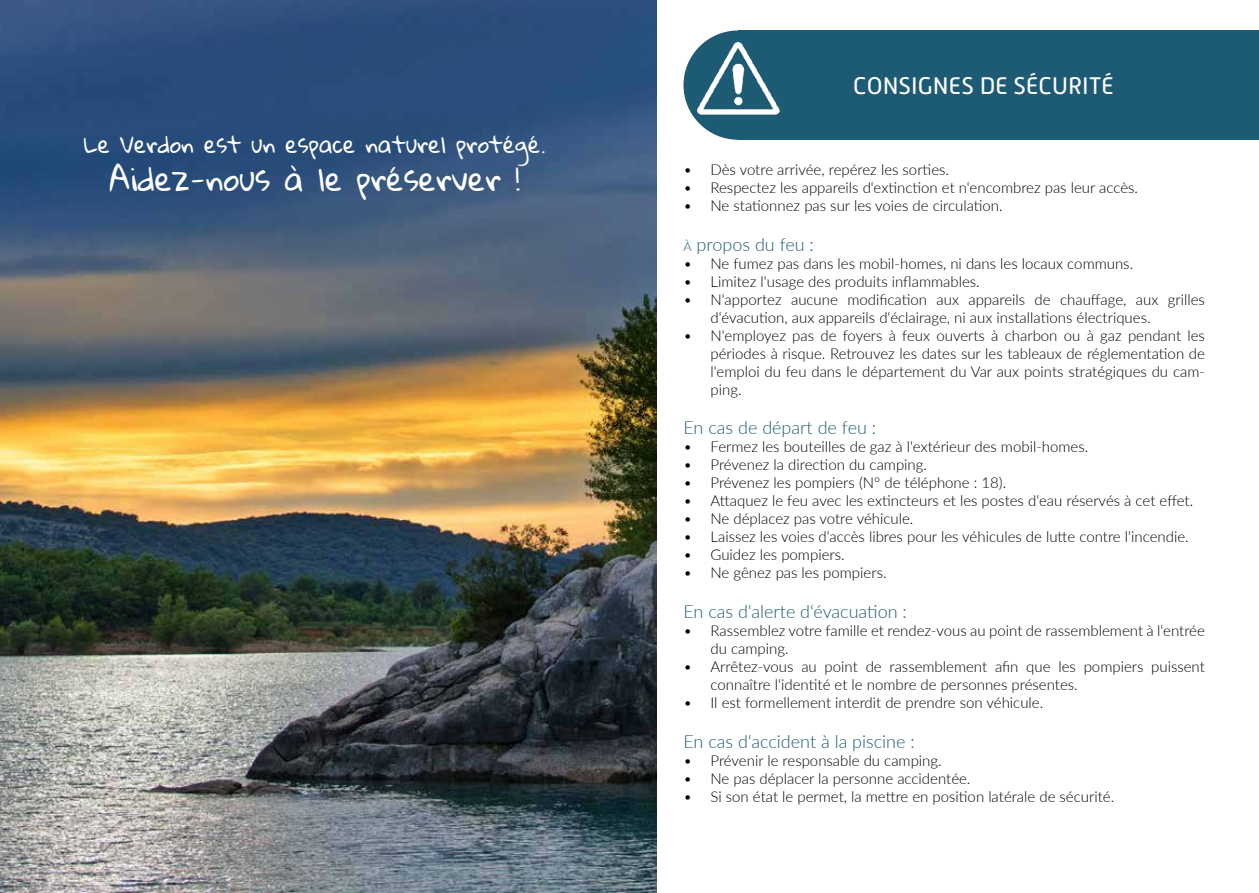
<style>
.page{position:relative;width:1259px;height:893px;background:#fff}
.page>*{position:absolute;margin:0;border:0;box-sizing:border-box;transform-origin:0 0}
.t1{font:31.5px "Gloria Hallelujah";color:#fff}
.t2{font:24px "Alwyn New Rounded";color:#fff}
.t3{font:22.5px "Gloria Hallelujah";color:#fff}
.t4{font:300 18px "Lato";color:#1d5a73}
.t5{font:300 15px/18px "Lato";color:#000}
.s1{font-size:12.6px}
</style>
<div class="page">
<img style="left:0;top:0;width:656px;height:893px">
<div style="left:738px;top:30px;width:521px;height:110px;background:#1d5a73"></div>
<div style="left:683px;top:30px;width:110px;height:110px;background:#1d5a73;border-radius:50%"></div>
<img style="left:695px;top:35px;width:85px;height:85px">
<h3 class="t3" style="left:84px;top:132px;width:463px">Le Verdon est un espace naturel protégé.</h3>
<h1 class="t1" style="left:109px;top:161px;width:412px">Aidez-nous à le préserver !</h1>
<h2 class="t2" style="left:853px;top:72px;width:262px">CONSIGNES DE SÉCURITÉ</h2>
<p class="t5" style="left:683px;top:160px;width:267px">• Dès votre arrivée, repérez les sorties.</p>
<p class="t5" style="left:683px;top:178px;width:456px">• Respectez les appareils d‘extinction et n‘encombrez pas leur accès.</p>
<p class="t5" style="left:683px;top:196px;width:321px">• Ne stationnez pas sur les voies de circulation.</p>
<p class="t4" style="left:683px;top:232px;width:132px"><span class="s1">à</span> propos du feu :</p>
<p class="t5" style="left:683px;top:254px;width:451px">• Ne fumez pas dans les mobil-homes, ni dans les locaux communs.</p>
<p class="t5" style="left:683px;top:272px;width:298px">• Limitez l‘usage des produits inflammables.</p>
<p class="t5" style="left:710px;top:290px;width:496px;text-indent:-27px">• N‘apportez aucune modification aux appareils de chauffage, aux grilles d‘évacution, aux appareils d‘éclairage, ni aux installations électriques.</p>
<p class="t5" style="left:710px;top:326px;width:496px;text-align:justify;text-indent:-27px">• N‘employez pas de foyers à feux ouverts à charbon ou à gaz pendant les périodes à risque. Retrouvez les dates sur les tableaux de réglementation de l‘emploi du feu dans le département du Var aux points stratégiques du cam&shy;ping.</p>
<p class="t4" style="left:683px;top:415px;width:194px">En cas de départ de feu :</p>
<p class="t5" style="left:683px;top:437px;width:406px">• Fermez les bouteilles de gaz à l‘extérieur des mobil-homes.</p>
<p class="t5" style="left:683px;top:455px;width:245px">• Prévenez la direction du camping.</p>
<p class="t5" style="left:683px;top:473px;width:324px">• Prévenez les pompiers (N° de téléphone : 18).</p>
<p class="t5" style="left:683px;top:491px;width:511px">• Attaquez le feu avec les extincteurs et les postes d‘eau réservés à cet effet.</p>
<p class="t5" style="left:683px;top:509px;width:231px">• Ne déplacez pas votre véhicule.</p>
<p class="t5" style="left:683px;top:527px;width:507px">• Laissez les voies d‘accès libres pour les véhicules de lutte contre l‘incendie.</p>
<p class="t5" style="left:683px;top:545px;width:163px">• Guidez les pompiers.</p>
<p class="t5" style="left:683px;top:563px;width:204px">• Ne gênez pas les pompiers.</p>
<p class="t4" style="left:683px;top:599px;width:225px">En cas d‘alerte d‘évacuation :</p>
<p class="t5" style="left:710px;top:621px;width:496px;text-indent:-27px">• Rassemblez votre famille et rendez-vous au point de rassemblement à l‘entrée du camping.</p>
<p class="t5" style="left:710px;top:657px;width:496px;text-indent:-27px">• Arrêtez-vous au point de rassemblement afin que les pompiers puissent connaître l‘identité et le nombre de personnes présentes.</p>
<p class="t5" style="left:683px;top:693px;width:361px">• Il est formellement interdit de prendre son véhicule.</p>
<p class="t4" style="left:683px;top:728px;width:233px">En cas d‘accident à la piscine :</p>
<p class="t5" style="left:683px;top:751px;width:260px">• Prévenir le responsable du camping.</p>
<p class="t5" style="left:683px;top:769px;width:288px">• Ne pas déplacer la personne accidentée.</p>
<p class="t5" style="left:683px;top:787px;width:432px">• Si son état le permet, la mettre en position latérale de sécurité.</p>
</div>
